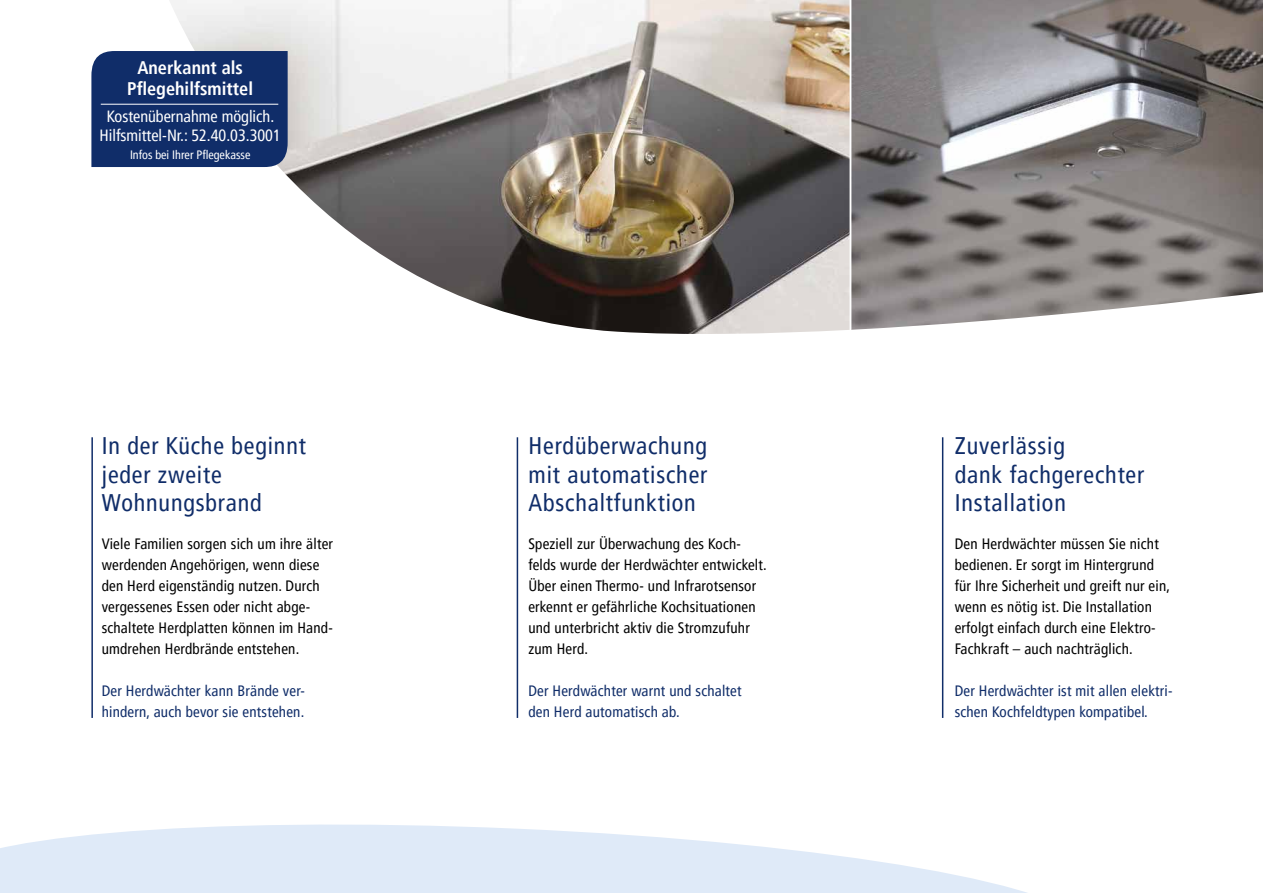
<style>
.page{position:relative;width:1263px;height:893px;background:#fff}
.page>*{position:absolute;margin:0;border:0;box-sizing:border-box;transform-origin:0 0}
.t1{font:condensed 24px/28.8px "Frutiger LT Pro";letter-spacing:.035em;color:#102d69}
.t2{font:700 condensed 18.15px/21.9px "Frutiger LT Pro";color:#fff;text-align:center}
.t3{font:condensed 16.2px/19.5px "Frutiger LT Pro";color:#fff;text-align:center}
.t4{font:condensed 15px/21px "Frutiger LT Pro";letter-spacing:.015em;color:#000}
.t5{font:condensed 15px/21px "Frutiger LT Pro";letter-spacing:.015em;color:#102d69}
.t6{font:condensed 12.15px "Frutiger LT Pro";color:#fff}
</style>
<div class="page">
<svg style="left:0;top:824px;width:1027px;height:69px;fill:#dfeaf8"></svg>
<img style="left:170px;top:0;width:680px;height:334px">
<img style="left:851px;top:0;width:412px;height:330px">
<hr style="left:91px;top:437px;width:2px;height:281px;background:#102d69">
<hr style="left:942px;top:437px;width:1px;height:281px;background:#102d69">
<hr style="left:517px;top:437px;width:1px;height:281px;background:#102d69">
<div style="left:91px;top:51px;width:197px;height:116px;background:#102d69"></div>
<hr style="left:101px;top:104px;width:177px;height:1px;background:#fff">
<p class="t2" style="left:127px;top:56px;width:127px">Anerkannt als<br>Pflegehilfsmittel</p>
<p class="t3" style="left:100px;top:107px;width:183px">Kostenübernahme möglich.<br>Hilfsmittel-Nr.: 52.40.03.3001</p>
<p class="t6" style="left:130px;top:148px;width:122px">Infos bei Ihrer Pflegekasse</p>
<h1 class="t1" style="left:102px;top:431px;width:205px">In der Küche beginnt jeder zweite<br>Wohnungsbrand</h1>
<h1 class="t1" style="left:955px;top:431px;width:191px">Zuverlässig<br>dank fachgerechter<br>Installation</h1>
<h1 class="t1" style="left:528px;top:431px;width:180px;text-align:justify">Herdüberwachung mit automatischer Abschaltfunktion</h1>
<p class="t4" style="left:102px;top:534px;width:233px">Viele Familien sorgen sich um ihre älter werdenden Angehörigen, wenn diese den Herd eigenständig nutzen. Durch vergessenes Essen oder nicht abge&shy;schaltete Herdplatten können im Hand&shy;umdrehen Herdbrände entstehen.</p>
<p class="t5" style="left:102px;top:681px;width:205px">Der Herdwächter kann Brände ver&shy;hindern, auch bevor sie entstehen.</p>
<p class="t4" style="left:528px;top:534px;width:240px">Speziell zur Überwachung des Koch&shy;felds wurde der Herdwächter entwickelt.<br>Über einen Thermo- und Infrarotsensor erkennt er gefährliche Kochsituationen und unterbricht aktiv die Stromzufuhr zum Herd.</p>
<p class="t5" style="left:528px;top:681px;width:215px">Der Herdwächter warnt und schaltet den Herd automatisch ab.</p>
<p class="t4" style="left:955px;top:534px;width:217px">Den Herdwächter müssen Sie nicht bedienen. Er sorgt im Hintergrund für Ihre Sicherheit und greift nur ein, wenn es nötig ist. Die Installation erfolgt einfach durch eine Elektro-Fachkraft – auch nachträglich.</p>
<p class="t5" style="left:955px;top:681px;width:219px">Der Herdwächter ist mit allen elektri&shy;schen Kochfeldtypen kompatibel.</p>
</div>
